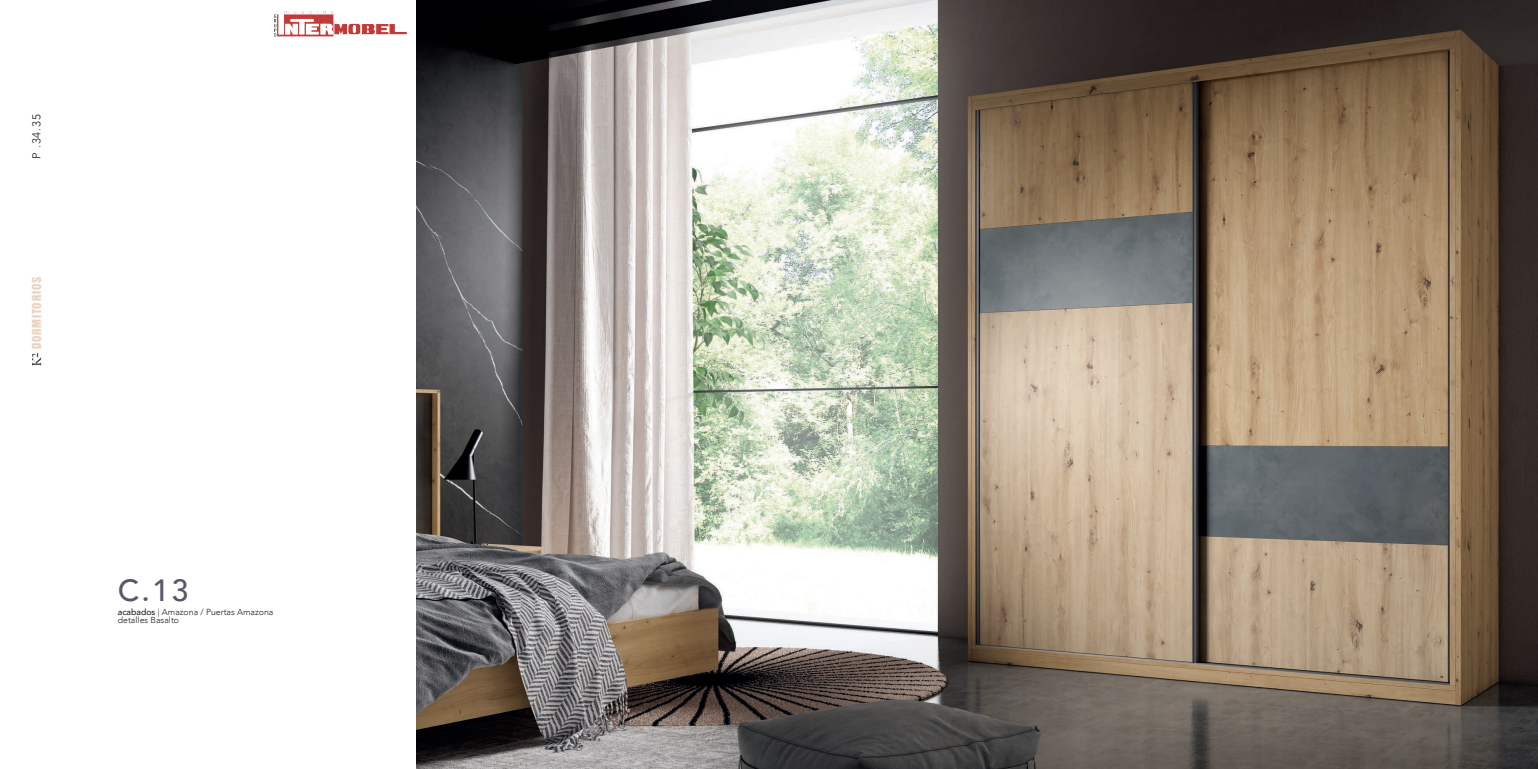
<style>
.page{position:relative;width:1538px;height:769px;background:#fff}
.page>*{position:absolute;margin:0;border:0;box-sizing:border-box;transform-origin:0 0}
.t1{font:500 30.62px "Avenir";color:#56596a}
.t2{font:11.38px "Helvetica Inserat";letter-spacing:.07em;color:#ebd2bf}
.t3{font:300 11.38px "Avenir";color:#231f20}
.t4{font:300 8.75px/8.8px "Avenir";color:#231f20}
.s1{font-weight:500}
</style>
<div class="page">
<svg style="left:32px;top:353px;width:9px;height:13px"></svg>
<img style="left:417px;top:0;width:1121px;height:769px">
<img style="left:275px;top:12px;width:132px;height:25px">
<h2 class="t3" style="left:30px;top:159px;width:46px;rotate:-90deg">P .34.35</h2>
<h2 class="t2" style="left:30px;top:349px;width:74px;rotate:-90deg">DORMITORIOS</h2>
<h1 class="t1" style="left:118px;top:563px;width:72px">C.13</h1>
<p class="t4" style="left:118px;top:607px;width:157px"><span class="s1">acabados</span> | Amazona / Puertas Amazona detalles Basalto</p>
</div>
